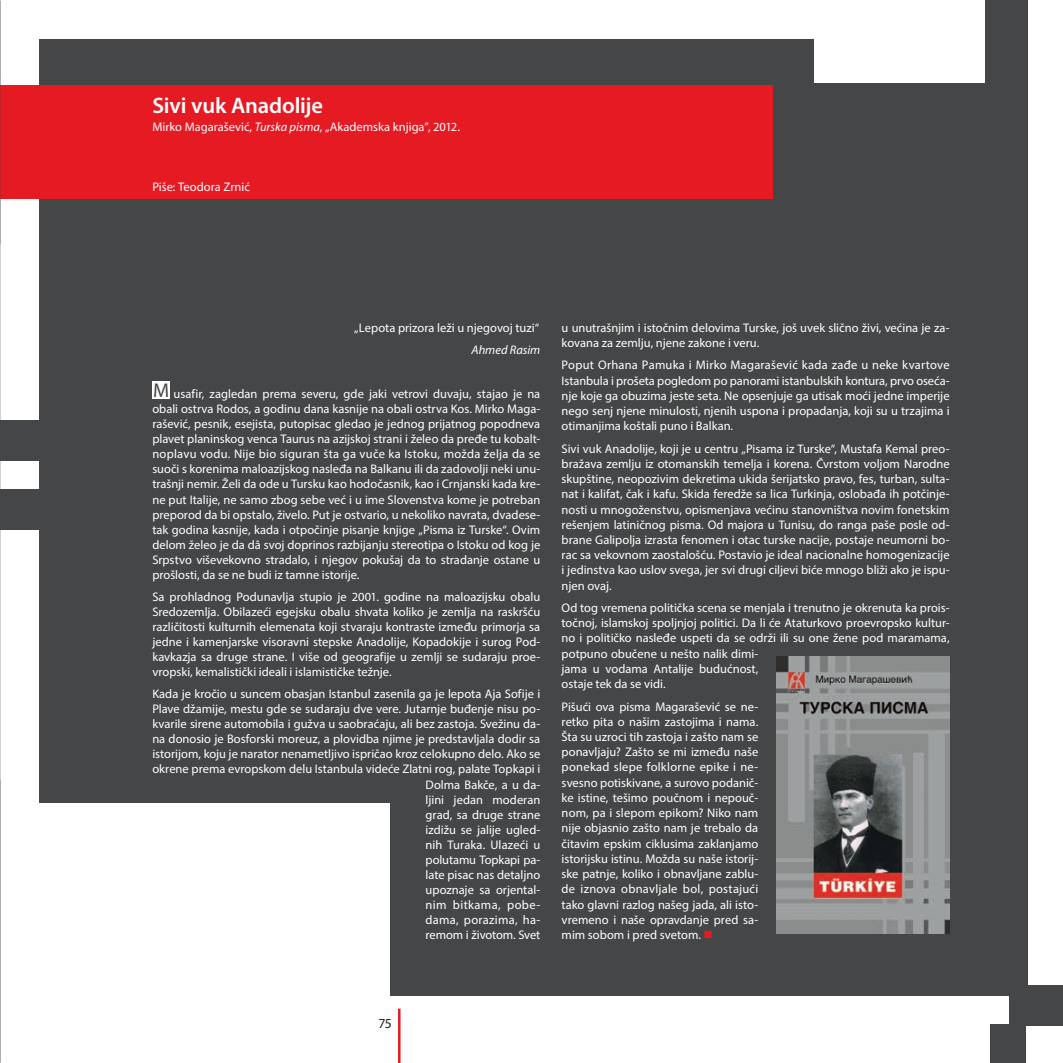
<style>
.page{position:relative;width:1063px;height:1063px;background:#fff}
.page>*{position:absolute;margin:0;border:0;box-sizing:border-box;transform-origin:0 0}
.N_O_R_M_A_L{font:600 22.5px "Myriad Pro";letter-spacing:-.01em;color:#fff}
.N_O_R_M_A_L-2{font:20px "Myriad Pro";color:#454647}
.t1{font:13.75px "Myriad Pro";color:#231f20}
.N_O_R_M_A_L-3{font:12.5px/15.2px "Myriad Pro";color:#fff;text-align:justify}
.N_O_R_M_A_L-4{font:italic 12.5px "Myriad Pro";color:#fff}
.s1{font-style:italic}
.s2{color:#e51a23}
</style>
<div class="page">
<div style="left:39px;top:39px;width:989px;height:957px;background:#454647"></div>
<div style="left:815px;top:0;width:248px;height:83px;background:#fff"></div>
<div style="left:990px;top:1024px;width:36px;height:39px;background:#454647"></div>
<div style="left:985px;top:0;width:43px;height:300px;background:#454647"></div>
<div style="left:1010px;top:985px;width:53px;height:41px;background:#454647"></div>
<div style="left:0;top:420px;width:43px;height:41px;background:#454647"></div>
<div style="left:0;top:489px;width:43px;height:41px;background:#454647"></div>
<div style="left:0;top:85px;width:772px;height:113px;background:#e51a23"></div>
<div style="left:152px;top:382px;width:18px;height:17px;background:#fff"></div>
<div style="left:19px;top:803px;width:371px;height:245px;background:#fff"></div>
<hr style="left:398px;top:1009px;width:3px;height:54px;background:#e51a23">
<img style="left:776px;top:656px;width:174px;height:278px">
<p class="N_O_R_M_A_L" style="left:152px;top:91px;width:172px">Sivi vuk Anadolije</p>
<p class="N_O_R_M_A_L-3" style="left:152px;top:119px;width:309px">Mirko Magarašević, <span class="s1">Turska pisma</span>, „Akademska knjiga”, 2012.</p>
<p class="N_O_R_M_A_L-3" style="left:152px;top:179px;width:99px">Piše: Teodora Zrnić</p>
<p class="N_O_R_M_A_L-3" style="left:354px;top:320px;width:186px">„Lepota prizora leži u njegovoj tuzi“</p>
<p class="N_O_R_M_A_L-4" style="left:472px;top:342px;width:70px">Ahmed Rasim</p>
<p class="N_O_R_M_A_L-3" style="left:152px;top:386px;width:390px;text-indent:21px">usafir, zagledan prema severu, gde jaki vetrovi duvaju, stajao je na obali ostrva Rodos, a godinu dana kasnije na obali ostrva Kos. Mirko Maga&shy;rašević, pesnik, esejista, putopisac gledao je jednog prijatnog popodneva plavet planinskog venca Taurus na azijskoj strani i želeo da pređe tu kobalt&shy;noplavu vodu. Nije bio siguran šta ga vuče ka Istoku, možda želja da se suoči s korenima maloazijskog nasleđa na Balkanu ili da zadovolji neki unu&shy;trašnji nemir. Želi da ode u Tursku kao hodočasnik, kao i Crnjanski kada kre&shy;ne put Italije, ne samo zbog sebe već i u ime Slovenstva kome je potreban preporod da bi opstalo, živelo. Put je ostvario, u nekoliko navrata, dvadese&shy;tak godina kasnije, kada i otpočinje pisanje knjige „Pisma iz Turske“. Ovim delom želeo je da dâ svoj doprinos razbijanju stereotipa o Istoku od kog je Srpstvo viševekovno stradalo, i njegov pokušaj da to stradanje ostane u prošlosti, da se ne budi iz tamne istorije.</p>
<p class="N_O_R_M_A_L-3" style="left:152px;top:589px;width:390px">Sa prohladnog Podunavlja stupio je 2001. godine na maloazijsku obalu Sredozemlja. Obilazeći egejsku obalu shvata koliko je zemlja na raskršću različitosti kulturnih elemenata koji stvaraju kontraste između primorja sa jedne i kamenjarske visoravni stepske Anadolije, Kopadokije i surog Pod&shy;kavkazja sa druge strane. I više od geografije u zemlji se sudaraju proe&shy;vropski, kemalistički ideali i islamističke težnje.</p>
<p class="N_O_R_M_A_L-3" style="left:152px;top:686px;width:390px;text-align:right">Kada je kročio u suncem obasjan Istanbul zasenila ga je lepota Aja Sofije i Plave džamije, mestu gde se sudaraju dve vere. Jutarnje buđenje nisu po&shy;kvarile sirene automobila i gužva u saobraćaju, ali bez zastoja. Svežinu da&shy;na donosio je Bosforski moreuz, a plovidba njime je predstavljala dodir sa istorijom, koju je narator nenametljivo ispričao kroz celokupno delo. Ako se okrene prema evropskom delu Istanbula videće Zlatni rog, palate Topkapi i Dolma Bakče, a u da-<br>ljini jedan moderan<br>grad, sa druge strane<br>izdižu se jalije ugled-<br>nih Turaka. Ulazeći u<br>polutamu Topkapi pa-<br>late pisac nas detaljno<br>upoznaje sa orjental-<br>nim bitkama, pobe-<br>dama, porazima, ha-<br>remom i životom. Svet</p>
<p class="N_O_R_M_A_L-2" style="left:153px;top:378px;width:18px">M</p>
<p class="N_O_R_M_A_L-3" style="left:562px;top:320px;width:389px">u unutrašnjim i istočnim delovima Turske, još uvek slično živi, većina je za&shy;kovana za zemlju, njene zakone i veru.</p>
<p class="N_O_R_M_A_L-3" style="left:562px;top:357px;width:390px">Poput Orhana Pamuka i Mirko Magarašević kada zađe u neke kvartove Istanbula i prošeta pogledom po panorami istanbulskih kontura, prvo oseća&shy;nje koje ga obuzima jeste seta. Ne opsenjuje ga utisak moći jedne imperije nego senj njene minulosti, njenih uspona i propadanja, koji su u trzajima i otimanjima koštali puno i Balkan.</p>
<p class="N_O_R_M_A_L-3" style="left:562px;top:441px;width:390px">Sivi vuk Anadolije, koji je u centru „Pisama iz Turske“, Mustafa Kemal preo&shy;bražava zemlju iz otomanskih temelja i korena. Čvrstom voljom Narodne skupštine, neopozivim dekretima ukida šerijatsko pravo, fes, turban, sulta&shy;nat i kalifat, čak i kafu. Skida feredže sa lica Turkinja, oslobađa ih potčinje&shy;nosti u mnogoženstvu, opismenjava većinu stanovništva novim fonetskim rešenjem latiničnog pisma. Od majora u Tunisu, do ranga paše posle od&shy;brane Galipolja izrasta fenomen i otac turske nacije, postaje neumorni bo&shy;rac sa vekovnom zaostalošću. Postavio je ideal nacionalne homogenizacije i jedinstva kao uslov svega, jer svi drugi ciljevi biće mnogo bliži ako je ispu&shy;njen ovaj.</p>
<p class="N_O_R_M_A_L-3" style="left:562px;top:600px;width:389px;text-align:left">Od tog vremena politička scena se menjala i trenutno je okrenuta ka prois&shy;točnoj, islamskoj spoljnjoj politici. Da li će Ataturkovo proevropsko kultur&shy;no i političko nasleđe uspeti da se održi ili su one žene pod maramama, potpuno obučene u nešto nalik dimi-<br>jama u vodama Antalije budućnost,<br>ostaje tek da se vidi.</p>
<p class="N_O_R_M_A_L-3" style="left:562px;top:698px;width:198px">Pišući ova pisma Magarašević se ne&shy;retko pita o našim zastojima i nama.<br>Šta su uzroci tih zastoja i zašto nam se ponavljaju? Zašto se mi između naše ponekad slepe folklorne epike i ne&shy;svesno potiskivane, a surovo podanič&shy;ke istine, tešimo poučnom i nepouč&shy;nom, pa i slepom epikom? Niko nam nije objasnio zašto nam je trebalo da čitavim epskim ciklusima zaklanjamo istorijsku istinu. Možda su naše istorij&shy;ske patnje, koliko i obnavljane zablu&shy;de iznova obnavljale bol, postajući tako glavni razlog našeg jada, ali isto&shy;vremeno i naše opravdanje pred sa&shy;mim sobom i pred svetom. <span class="s2">■</span></p>
<p class="t1" style="left:378px;top:1014px;width:15px">75</p>
</div>
